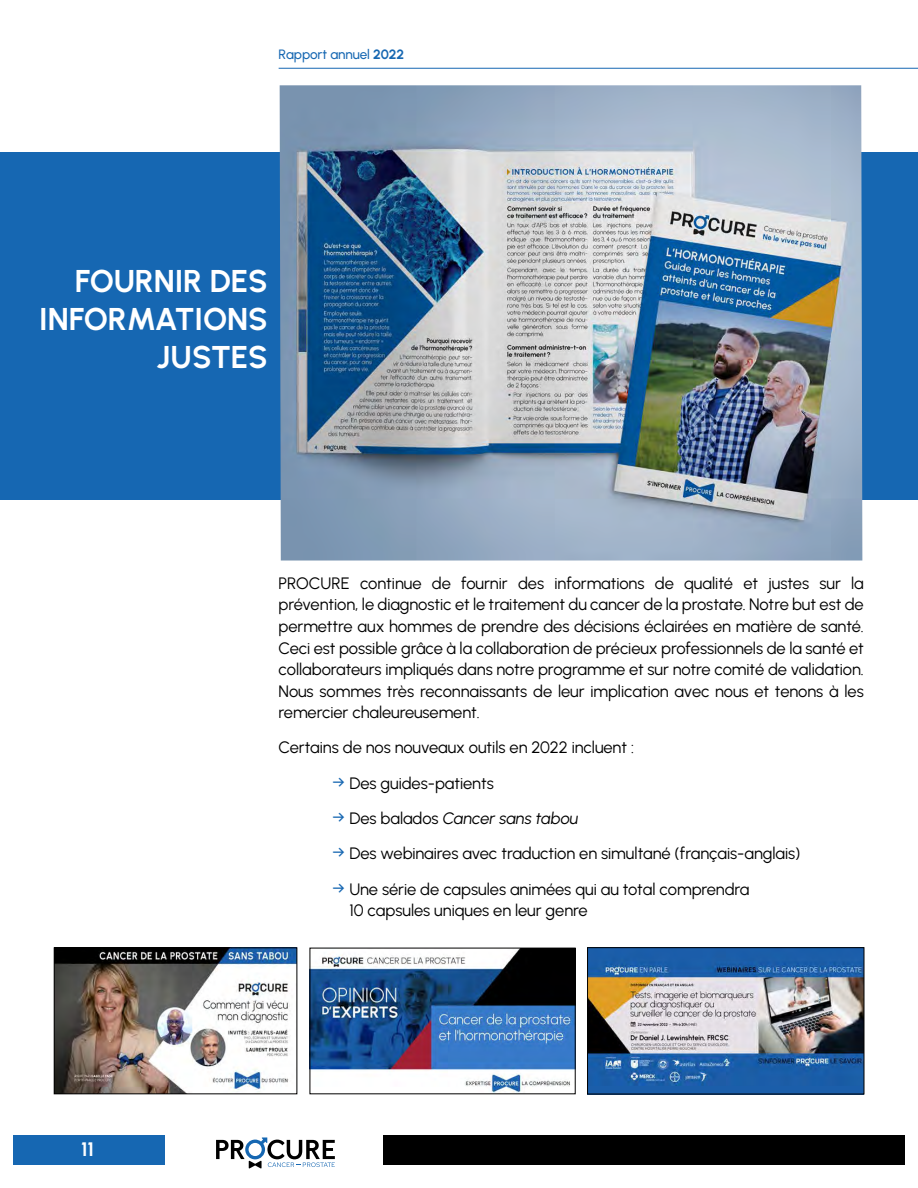
<style>
.page{position:relative;width:918px;height:1188px;background:#fff}
.page>*{position:absolute;margin:0;border:0;box-sizing:border-box;transform-origin:0 0}
.t1{font:700 31.5px/37.8px "Urbanist";color:#fff;text-align:right}
.t2{font:700 19.5px "Urbanist";color:#fff}
.t3{font:16.5px/21.6px "Urbanist";letter-spacing:-.005em;color:#000;text-align:justify}
.t4{font:italic 16.5px "Urbanist";letter-spacing:-.005em;color:#000}
.t5{font:500 13.5px "Urbanist";letter-spacing:-.005em;color:#1667b2}
.s1{font-weight:700}
.s2{font-size:18.15px;color:#1667b2}
.s3{font-style:normal;font-size:18.15px;color:#1667b2}
.s4{font-style:normal}
</style>
<div class="page">
<div style="left:13px;top:1135px;width:151px;height:29px;background:#1667b2"></div>
<div style="left:383px;top:1135px;width:521px;height:29px;background:#000"></div>
<svg style="left:216px;top:1137px;width:119px;height:31px"></svg>
<hr style="left:279px;top:68px;width:639px;height:1px;background:#1667b2">
<div style="left:0;top:152px;width:918px;height:348px;background:#1667b2"></div>
<img style="left:280px;top:85px;width:582px;height:476px">
<img style="left:312px;top:950px;width:261px;height:142px">
<img style="left:56px;top:950px;width:239px;height:142px">
<div style="left:54px;top:948px;width:243px;height:146px;border:1px solid #000"></div>
<img style="left:589px;top:949px;width:273px;height:143px">
<div style="left:587px;top:947px;width:277px;height:147px;border:1px solid #000"></div>
<p class="t5" style="left:279px;top:46px;width:127px">Rapport annuel <span class="s1">2022</span></p>
<h1 class="t1" style="left:39px;top:262px;width:230px">FOURNIR DES<br>INFORMATIONS<br>JUSTES</h1>
<p class="t3" style="left:279px;top:572px;width:587px">PROCURE continue de fournir des informations de qualité et justes sur la prévention, le diagnostic et le traitement du cancer de la prostate. Notre but est de permettre aux hommes de prendre des décisions éclairées en matière de santé.<br>Ceci est possible grâce à la collaboration de précieux professionnels de la santé et collaborateurs impliqués dans notre programme et sur notre comité de validation.<br>Nous sommes très reconnaissants de leur implication avec nous et tenons à les remercier chaleureusement.</p>
<p class="t3" style="left:279px;top:736px;width:357px">Certains de nos nouveaux outils en 2022 incluent :</p>
<p class="t3" style="left:333px;top:772px;width:163px"><span class="s2">→</span> Des guides-patients</p>
<p class="t4" style="left:333px;top:808px;width:247px"><span class="s3">→</span> <span class="s4">Des balados</span> Cancer sans tabou</p>
<p class="t3" style="left:333px;top:842px;width:469px"><span class="s2">→</span> Des webinaires avec traduction en simultané (français-anglais)</p>
<p class="t3" style="left:349px;top:878px;width:402px;text-indent:-17px"><span class="s2">→</span> Une série de capsules animées qui au total comprendra<br>10 capsules uniques en leur genre</p>
<p class="t2" style="left:81px;top:1137px;width:14px">11</p>
</div>
